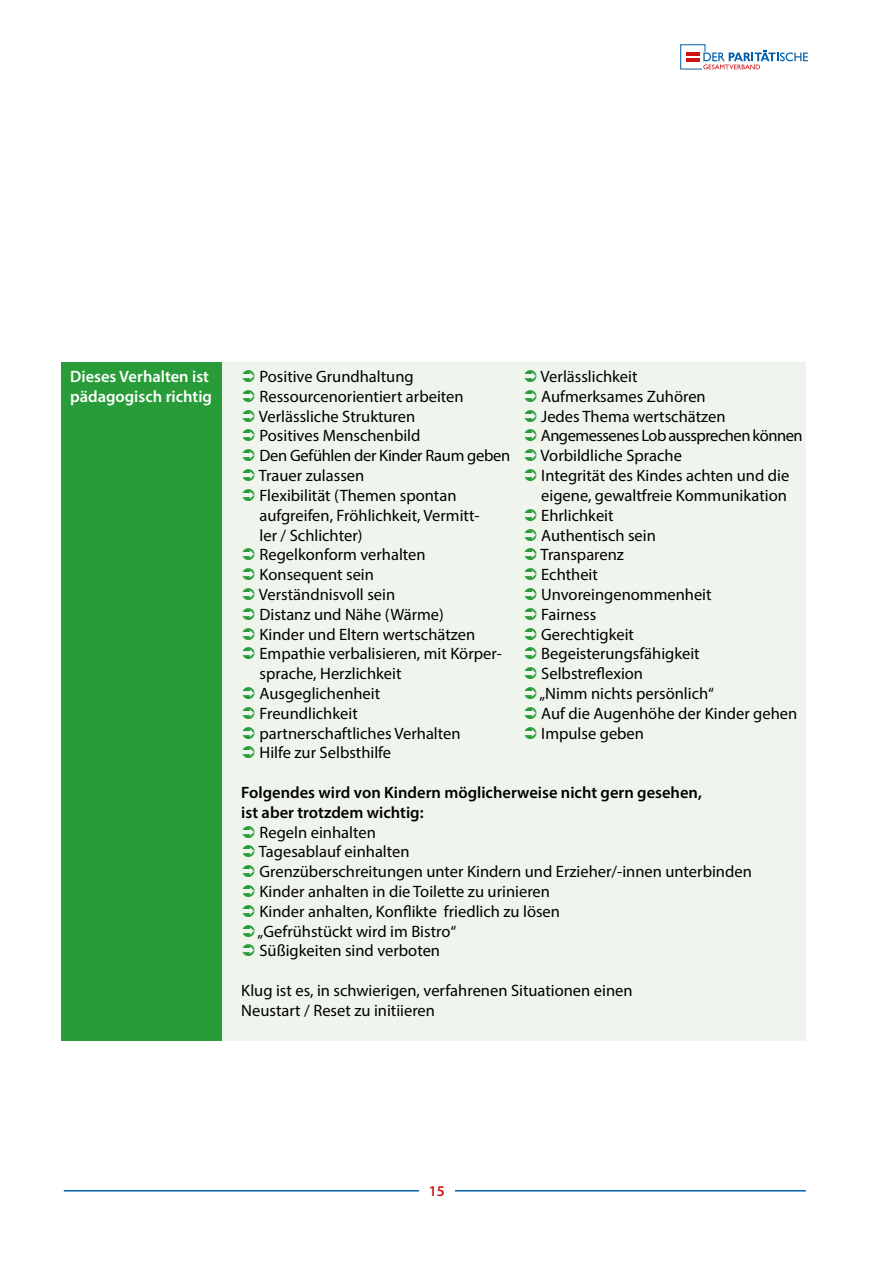
<style>
.page{position:relative;width:893px;height:1263px;background:#fff}
.page>*{position:absolute;margin:0;border:0;box-sizing:border-box;transform-origin:0 0}
.t1{font:16.5px/19.8px "Myriad Pro";color:#000}
.t2{font:600 16.5px/19.8px "Myriad Pro";color:#000}
.t3{font:600 16.5px/19.8px "Myriad Pro";color:#fff}
.t4{font:600 15px "Myriad Pro";color:#cd1316}
</style>
<div class="page">
<hr style="left:64px;top:1190px;width:742px;height:1px;background:#005da9">
<div style="left:419px;top:1185px;width:36px;height:26px;background:#fff"></div>
<svg style="left:680px;top:44px;width:128px;height:25px"></svg>
<div style="left:186px;top:362px;width:620px;height:679px;background:#eff5ec"></div>
<div style="left:62px;top:362px;width:160px;height:679px;background:#289c38"></div>
<p class="t3" style="left:70px;top:366px;width:143px">Dieses Verhalten ist pädagogisch richtig</p>
<p class="t1" style="left:259px;top:366px;width:253px">Positive Grundhaltung<br>Ressourcenorientiert arbeiten<br>Verlässliche Strukturen<br>Positives Menschenbild<br>Den Gefühlen der Kinder Raum geben<br>Trauer zulassen<br>Flexibilität (Themen spontan aufgreifen, Fröhlichkeit, Vermitt-<br>ler / Schlichter)<br>Regelkonform verhalten<br>Konsequent sein<br>Verständnisvoll sein<br>Distanz und Nähe (Wärme)<br>Kinder und Eltern wertschätzen<br>Empathie verbalisieren, mit Körper&shy;sprache, Herzlichkeit<br>Ausgeglichenheit<br>Freundlichkeit<br>partnerschaftliches Verhalten<br>Hilfe zur Selbsthilfe</p>
<p class="t1" style="left:539px;top:366px;width:265px">Verlässlichkeit<br>Aufmerksames Zuhören<br>Jedes Thema wertschätzen<br>Angemessenes Lob aussprechen können<br>Vorbildliche Sprache<br>Integrität des Kindes achten und die eigene, gewaltfreie Kommunikation<br>Ehrlichkeit<br>Authentisch sein<br>Transparenz<br>Echtheit<br>Unvoreingenommenheit<br>Fairness<br>Gerechtigkeit<br>Begeisterungsfähigkeit<br>Selbstreflexion<br>„Nimm nichts persönlich“<br>Auf die Augenhöhe der Kinder gehen<br>Impulse geben</p>
<p class="t2" style="left:241px;top:782px;width:462px">Folgendes wird von Kindern möglicherweise nicht gern gesehen, ist aber trotzdem wichtig:</p>
<p class="t1" style="left:258px;top:822px;width:496px">Regeln einhalten<br>Tagesablauf einhalten<br>Grenzüberschreitungen unter Kindern und Erzieher/-innen unterbinden Kinder anhalten in die Toilette zu urinieren<br>Kinder anhalten, Konflikte friedlich zu lösen<br>„Gefrühstückt wird im Bistro“<br>Süßigkeiten sind verboten</p>
<p class="t1" style="left:241px;top:980px;width:393px">Klug ist es, in schwierigen, verfahrenen Situationen einen<br>Neustart / Reset zu initiieren</p>
<p class="t4" style="left:429px;top:1182px;width:18px">15</p>
</div>
